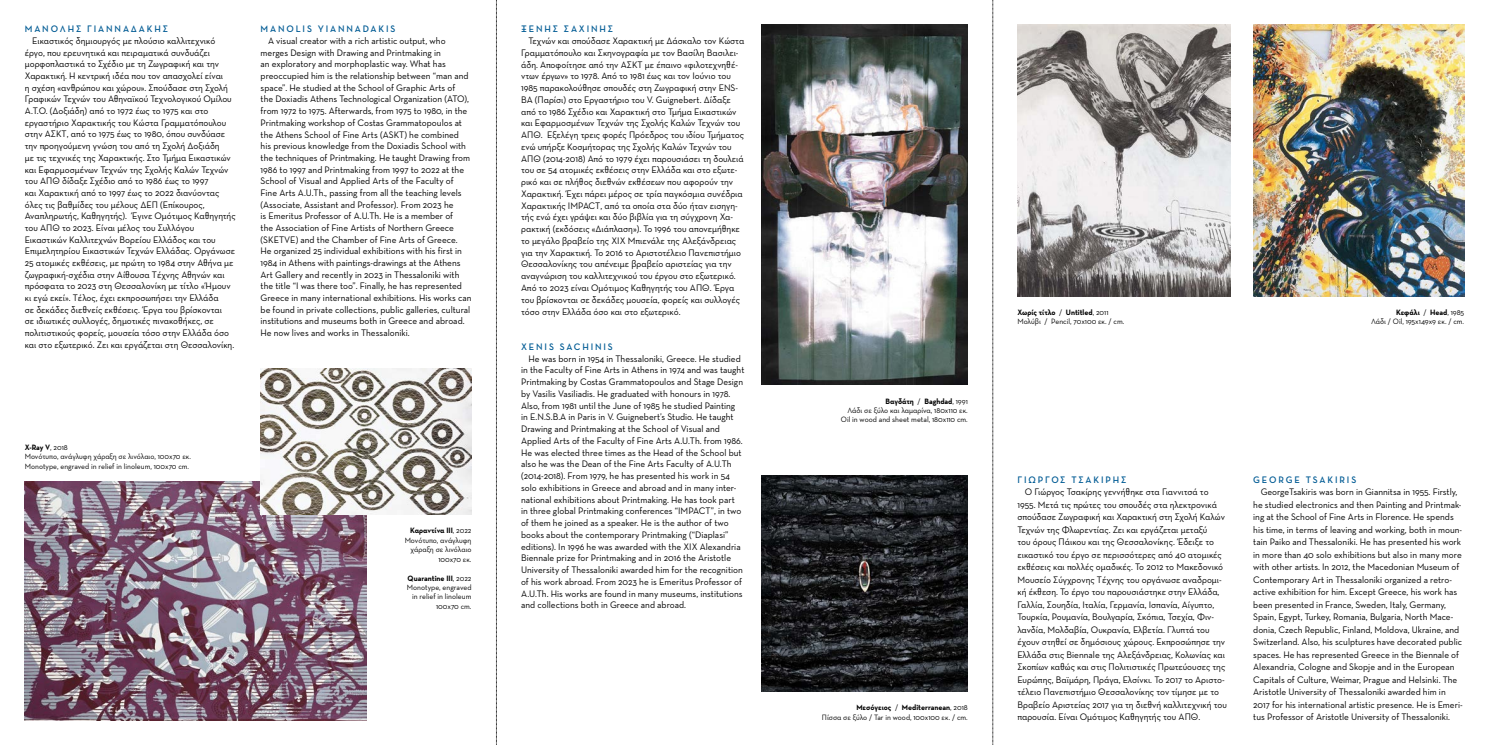
<style>
.page{position:relative;width:1489px;height:745px;background:#fff}
.page>*{position:absolute;margin:0;border:0;box-sizing:border-box;transform-origin:0 0}
.t1{font:9.62px/11.6px "Neutraface Text Greek";color:#000;scale:.96 1}
.t2{font:600 9.62px "Neutraface Text Greek";letter-spacing:.2em;color:#005b94;scale:.96 1}
.t3{font:7.88px/9.5px "Neutraface Text Greek";color:#000;text-align:right;scale:.96 1}
.s1{font-weight:700}
</style>
<div class="page">
<img style="left:25px;top:481px;width:341px;height:238px">
<img style="left:260px;top:368px;width:211px;height:146px">
<img style="left:761px;top:25px;width:206px;height:359px">
<img style="left:1253px;top:25px;width:210px;height:271px">
<img style="left:1017px;top:25px;width:213px;height:271px">
<img style="left:761px;top:475px;width:206px;height:216px">
<svg style="left:992px;top:0;width:1px;height:744px"></svg>
<svg style="left:496px;top:0;width:1px;height:744px"></svg>
<p class="t2" style="left:25px;top:23px;width:151px">ΜΑΝΟΛΗΣ ΓΙΑΝΝΑΔΑΚΗΣ</p>
<p class="t1" style="left:25px;top:35px;width:221px;text-indent:7px">Εικαστικός δημιουργός με πλούσιο καλλιτεχνικό έργο, που ερευνητικά και πειραματικά συνδυάζει μορφοπλαστικά το Σχέδιο με τη Ζωγραφική και την Χαρακτική. Η κεντρική ιδέα που τον απασχολεί είναι<br>η σχέση «ανθρώπου και χώρου». Σπούδασε στη Σχολή Γραφικών Τεχνών του Αθηναϊκού Τεχνολογικού Ομίλου A.T.O. (Δοξιάδη) από το 1972 έως το 1975 και στο εργαστήριο Χαρακτικής του Kώστα Γραμματόπουλου στην ΑΣΚΤ, από το 1975 έως το 1980, όπου συνδύασε την προηγούμενη γνώση του από τη Σχολή Δοξιάδη<br>με τις τεχνικές της Χαρακτικής. Στο Τμήμα Εικαστικών και Εφαρμοσμένων Τεχνών της Σχολής Καλών Τεχνών του ΑΠΘ δίδαξε Σχέδιο από το 1986 έως το 1997<br>και Χαρακτική από το 1997 έως το 2022 διανύοντας όλες τις βαθμίδες του μέλους ΔΕΠ (Επίκουρος, Αναπληρωτής, Καθηγητής). Έγινε Ομότιμος Καθηγητής του ΑΠΘ το 2023. Είναι μέλος του Συλλόγου Εικαστικών Καλλιτεχνών Βορείου Ελλάδος και του Επιμελητηρίου Εικαστικών Τεχνών Ελλάδας. Οργάνωσε 25 ατομικές εκθέσεις, με πρώτη το 1984 στην Αθήνα με ζωγραφική-σχέδια στην Αίθουσα Τέχνης Αθηνών και πρόσφατα το 2023 στη Θεσσαλονίκη με τίτλο «Ήμουν κι εγώ εκεί». Τέλος, έχει εκπροσωπήσει την Ελλάδα<br>σε δεκάδες διεθνείς εκθέσεις. Έργα του βρίσκονται<br>σε ιδιωτικές συλλογές, δημοτικές πινακοθήκες, σε πολιτιστικούς φορείς, μουσεία τόσο στην Ελλάδα όσο και στο εξωτερικό. Ζει και εργάζεται στη Θεσσαλονίκη.</p>
<p class="t2" style="left:260px;top:23px;width:142px">MANOLIS YIANNADAKIS</p>
<p class="t1" style="left:260px;top:35px;width:221px;text-indent:7px">A visual creator with a rich artistic output, who merges Design with Drawing and Printmaking in<br>an exploratory and morphoplastic way. What has preoccupied him is the relationship between “man and space”. He studied at the School of Graphic Arts of<br>the Doxiadis Athens Technological Organization (ATO), from 1972 to 1975. Afterwards, from 1975 to 1980, in the Printmaking workshop of Costas Grammatopoulos at the Athens School of Fine Arts (ASKT) he combined his previous knowledge from the Doxiadis School with the techniques of Printmaking. He taught Drawing from 1986 to 1997 and Printmaking from 1997 to 2022 at the School of Visual and Applied Arts of the Faculty of Fine Arts A.U.Th., passing from all the teaching levels (Associate, Assistant and Professor). From 2023 he<br>is Emeritus Professor of A.U.Th. He is a member of<br>the Association of Fine Artists of Northern Greece (SKETVE) and the Chamber of Fine Arts of Greece.<br>He organized 25 individual exhibitions with his first in 1984 in Athens with paintings-drawings at the Athens Art Gallery and recently in 2023 in Thessaloniki with the title “I was there too”. Finally, he has represented Greece in many international exhibitions. His works can be found in private collections, public galleries, cultural institutions and museums both in Greece and abroad.<br>He now lives and works in Thessaloniki.</p>
<p class="t3" style="left:25px;top:442px;width:174px;text-align:left"><span class="s1">X-Ray V</span>, 2018<br>Μονότυπο, ανάγλυφη χάραξη σε λινόλαιο, 100x70 εκ.<br>Monotype, engraved in relief in linoleum, 100x70 cm.</p>
<p class="t3" style="left:404px;top:525px;width:71px"><span class="s1">Καραντίνα ΙΙΙ</span> , 2022<br>Μονότυπο, ανάγλυφη χάραξη σε λινόλαιο<br>100x70 εκ.</p>
<p class="t3" style="left:407px;top:572px;width:69px"><span class="s1">Quarantine III</span>, 2022<br>Monotype, engraved in relief in linoleum<br>100x70 cm.</p>
<p class="t2" style="left:521px;top:23px;width:97px">ΞΕΝΗΣ ΣΑΧΙΝΗΣ</p>
<p class="t1" style="left:521px;top:35px;width:234px;text-indent:7px">Τεχνών και σπούδασε Χαρακτική με Δάσκαλο τον Κώστα Γραμματόπουλο και Σκηνογραφία με τον Βασίλη Βασιλει&shy;άδη. Αποφοίτησε από την ΑΣΚΤ με έπαινο «φιλοτεχνηθέ&shy;ντων έργων» το 1978. Από το 1981 έως και τον Ιούνιο του 1985 παρακολούθησε σπουδές στη Ζωγραφική στην ΕΝS-ΒΑ (Παρίσι) στο Εργαστήριο του V. Guignebert. Δίδαξε από το 1986 Σχέδιο και Χαρακτική στο Τμήμα Εικαστικών και Εφαρμοσμένων Τεχνών της Σχολής Καλών Τεχνών του ΑΠΘ. Eξελέγη τρεις φορές Πρόεδρος του ιδίου Τμήματος ενώ υπήρξε Κοσμήτορας της Σχολής Καλών Τεχνών του ΑΠΘ (2014-2018) Από το 1979 έχει παρουσιάσει τη δουλειά του σε 54 ατομικές εκθέσεις στην Ελλάδα και στο εξωτε&shy;ρικό και σε πλήθος διεθνών εκθέσεων που αφορούν την Χαρακτική. Έχει πάρει μέρος σε τρία παγκόσμια συνέδρια Χαρακτικής IMPACT, από τα οποία στα δύο ήταν εισηγη&shy;τής ενώ έχει γράψει και δύο βιβλία για τη σύγχρονη Χα&shy;ρακτική (εκδόσεις «Διάπλαση»). Το 1996 του απονεμήθηκε το μεγάλο βραβείο της ΧΙΧ Μπιενάλε της Αλεξάνδρειας για την Χαρακτική. Το 2016 το Αριστοτέλειο Πανεπιστήμιο Θεσσαλονίκης του απένειμε βραβείο αριστείας για την αναγνώριση του καλλιτεχνικού του έργου στο εξωτερικό.<br>Από το 2023 είναι Ομότιμος Καθηγητής του ΑΠΘ. Έργα του βρίσκονται σε δεκάδες μουσεία, φορείς και συλλογές τόσο στην Ελλάδα όσο και στο εξωτερικό.</p>
<p class="t2" style="left:521px;top:340px;width:97px">XENIS SACHINIS</p>
<p class="t1" style="left:521px;top:352px;width:234px;text-indent:7px">He was born in 1954 in Thessaloniki, Greece. He studied in the Faculty of Fine Arts in Athens in 1974 and was taught Printmaking by Costas Grammatopoulos and Stage Design by Vasilis Vasiliadis. He graduated with honours in 1978.<br>Also, from 1981 until the June of 1985 he studied Painting in E.N.S.B.A in Paris in V. Guignebert’s Studio. He taught Drawing and Printmaking at the School of Visual and Applied Arts of the Faculty of Fine Arts A.U.Th. from 1986.<br>He was elected three times as the Head of the School but also he was the Dean of the Fine Arts Faculty of A.U.Th (2014-2018). From 1979, he has presented his work in 54 solo exhibitions in Greece and abroad and in many inter&shy;national exhibitions about Printmaking. He has took part<br>in three global Printmaking conferences “IMPACT”, in two of them he joined as a speaker. He is the author of two books about the contemporary Printmaking (“Diaplasi” editions). In 1996 he was awarded with the XIX Alexandria Biennale prize for Printmaking and in 2016 the Aristotle University of Thessaloniki awarded him for the recognition of his work abroad. From 2023 he is Emeritus Professor of A.U.Th. His works are found in many museums, institutions and collections both in Greece and abroad.</p>
<p class="t3" style="left:841px;top:395px;width:134px"><span class="s1">Βαγδάτη</span> / <span class="s1">Baghdad</span>, 1991<br>Λάδι σε ξύλο και λαμαρίνα, 180x110 εκ.<br>Οil in wood and sheet metal, 180x110 cm.</p>
<p class="t3" style="left:822px;top:702px;width:153px"><span class="s1">Μεσόγειος</span> / <span class="s1">Mediterranean</span>, 2018<br>Πίσσα σε ξύλο / Tar in wood, 100x100 εκ. / cm.</p>
<p class="t3" style="left:1017px;top:307px;width:113px;text-align:left"><span class="s1">Χωρίς τίτλο</span> / <span class="s1">Untitled</span>, 2011<br>Μολύβι / Pencil, 70x100 εκ. / cm.</p>
<p class="t3" style="left:1370px;top:307px;width:98px"><span class="s1">Κεφάλι</span> / <span class="s1">Head</span>, 1985<br>Λάδι / Oil, 195x149x9 εκ. / cm.</p>
<p class="t2" style="left:1017px;top:473px;width:115px">ΓΙΏΡΓΟΣ ΤΣΑΚΊ ΡΗΣ</p>
<p class="t1" style="left:1017px;top:485px;width:220px;line-height:12.5px;text-indent:7px">Ο Γιώργος Τσακίρης γεννήθηκε στα Γιαννιτσά το 1955. Μετά τις πρώτες του σπουδές στα ηλεκτρονικά σπούδασε Ζωγραφική και Χαρακτική στη Σχολή Καλών Τεχνών της Φλωρεντίας. Ζει και εργάζεται μεταξύ<br>του όρους Πάικου και της Θεσσαλονίκης. Έδειξε το εικαστικό του έργο σε περισσότερες από 40 ατομικές εκθέσεις και πολλές ομαδικές. Το 2012 το Μακεδονικό Μουσείο Σύγχρονης Τέχνης του οργάνωσε αναδρομι&shy;κή έκθεση. Το έργο του παρουσιάστηκε στην Ελλάδα, Γαλλία, Σουηδία, Ιταλία, Γερμανία, Ισπανία, Αίγυπτο, Τουρκία, Ρουμανία, Βουλγαρία, Σκόπια, Τσεχία, Φιν&shy;λανδία, Μολδαβία, Ουκρανία, Ελβετία. Γλυπτά του έχουν στηθεί σε δημόσιους χώρους. Εκπροσώπησε την Ελλάδα στις Biennale της Αλεξάνδρειας, Κολωνίας και Σκοπίων καθώς και στις Πολιτιστικές Πρωτεύουσες της Ευρώπης, Βαϊμάρη, Πράγα, Ελσίνκι. Το 2017 το Αριστο&shy;τέλειο Πανεπιστήμιο Θεσσαλονίκης τον τίμησε με το Βραβείο Αριστείας 2017 για τη διεθνή καλλιτεχνική του παρουσία. Είναι Ομότιμος Καθηγητής του ΑΠΘ.</p>
<p class="t2" style="left:1253px;top:473px;width:109px">GEORGE TSAKIRIS</p>
<p class="t1" style="left:1253px;top:485px;width:220px;line-height:12.5px;text-indent:7px">GeorgeTsakiris was born in Giannitsa in 1955. Firstly, he studied electronics and then Painting and Printmak&shy;ing at the School of Fine Arts in Florence. He spends his time, in terms of leaving and working, both in moun&shy;tain Paiko and Thessaloniki. He has presented his work in more than 40 solo exhibitions but also in many more with other artists. In 2012, the Macedonian Museum of Contemporary Art in Thessaloniki organized a retro&shy;active exhibition for him. Except Greece, his work has been presented in France, Sweden, Italy, Germany, Spain, Egypt, Turkey, Romania, Bulgaria, North Mace&shy;donia, Czech Republic, Finland, Moldova, Ukraine, and Switzerland. Also, his sculptures have decorated public spaces. He has represented Greece in the Biennale of Alexandria, Cologne and Skopje and in the European Capitals of Culture, Weimar, Prague and Helsinki. The Aristotle University of Thessaloniki awarded him in 2017 for his international artistic presence. He is Emeri&shy;tus Professor of Aristotle University of Thessaloniki.</p>
</div>
